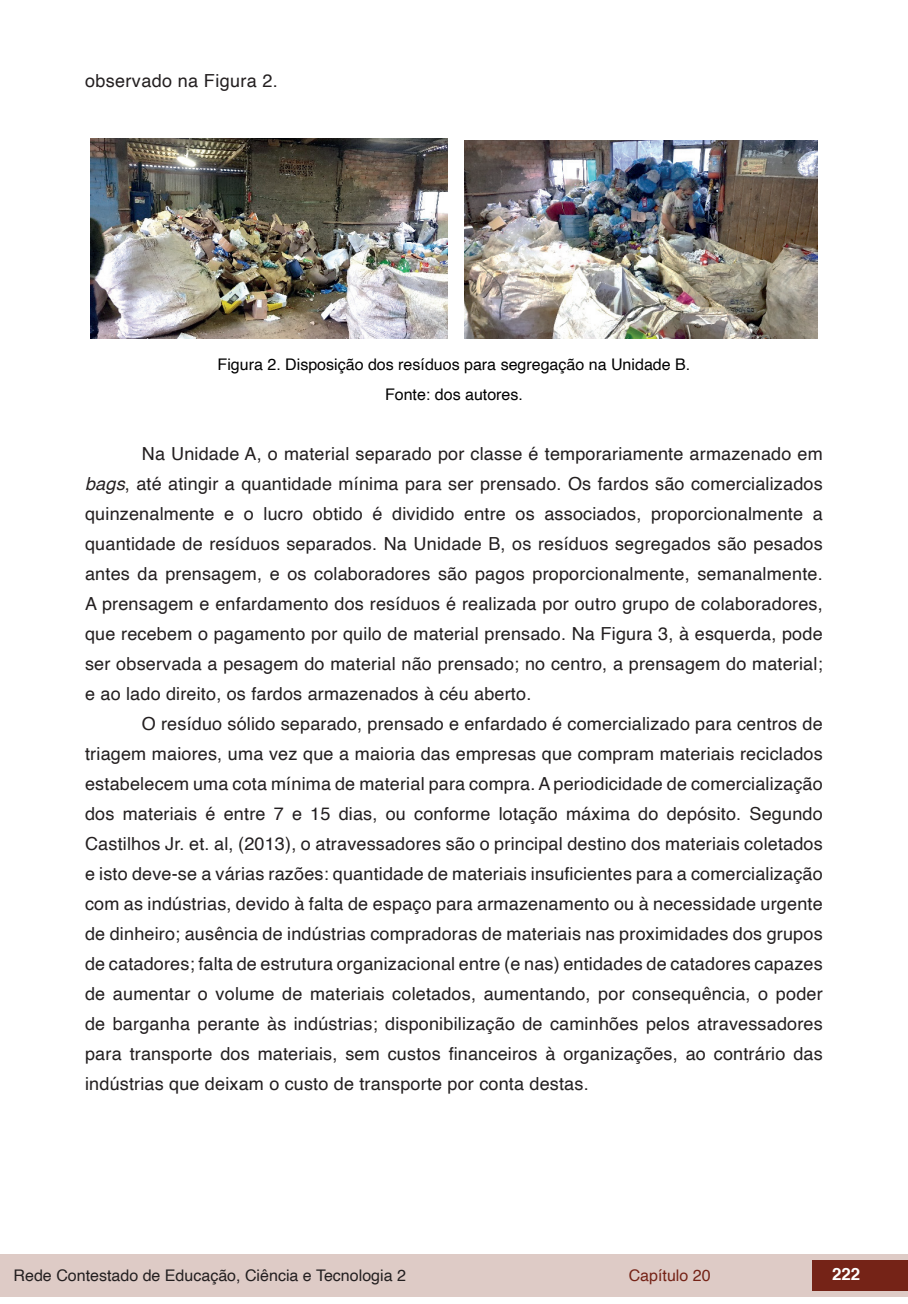
<style>
.page{position:relative;width:908px;height:1304px;background:#fff}
.page>*{position:absolute;margin:0;border:0;box-sizing:border-box;transform-origin:0 0}
.t1{font:18px/30px "Helvetica";letter-spacing:.01em;color:#231f20;text-align:justify}
.t2{font:700 16.8px "Helvetica";color:#fff}
.t3{font:16px/30.6px "Helvetica";color:#000;text-align:center}
.t4{font:16px "Helvetica";color:#231f20}
.t5{font:16px "Helvetica";color:#752317}
.s1{font-style:italic}
</style>
<div class="page">
<div style="left:0;top:1254px;width:906px;height:43px;background:#decbc6"></div>
<div style="left:812px;top:1261px;width:95px;height:30px;background:#752317"></div>
<img style="left:91px;top:138px;width:356px;height:201px">
<img style="left:464px;top:140px;width:352px;height:199px">
<p class="t1" style="left:85px;top:66px;width:194px">observado na Figura 2.</p>
<p class="t3" style="left:217px;top:349px;width:474px">Figura 2. Disposição dos resíduos para segregação na Unidade B.<br>Fonte: dos autores.</p>
<p class="t1" style="left:85px;top:439px;width:738px;text-indent:57px">Na Unidade A, o material separado por classe é temporariamente armazenado em <span class="s1">bags</span>, até atingir a quantidade mínima para ser prensado. Os fardos são comercializados quinzenalmente e o lucro obtido é dividido entre os associados, proporcionalmente a quantidade de resíduos separados. Na Unidade B, os resíduos segregados são pesados antes da prensagem, e os colaboradores são pagos proporcionalmente, semanalmente.<br>A prensagem e enfardamento dos resíduos é realizada por outro grupo de colaboradores, que recebem o pagamento por quilo de material prensado. Na Figura 3, à esquerda, pode ser observada a pesagem do material não prensado; no centro, a prensagem do material; e ao lado direito, os fardos armazenados à céu aberto.</p>
<p class="t1" style="left:85px;top:709px;width:738px;text-indent:57px">O resíduo sólido separado, prensado e enfardado é comercializado para centros de triagem maiores, uma vez que a maioria das empresas que compram materiais reciclados estabelecem uma cota mínima de material para compra. A periodicidade de comercialização dos materiais é entre 7 e 15 dias, ou conforme lotação máxima do depósito. Segundo Castilhos Jr. et. al, (2013), o atravessadores são o principal destino dos materiais coletados e isto deve-se a várias razões: quantidade de materiais insuficientes para a comercialização com as indústrias, devido à falta de espaço para armazenamento ou à necessidade urgente de dinheiro; ausência de indústrias compradoras de materiais nas proximidades dos grupos de catadores; falta de estrutura organizacional entre (e nas) entidades de catadores capazes de aumentar o volume de materiais coletados, aumentando, por consequência, o poder de barganha perante às indústrias; disponibilização de caminhões pelos atravessadores para transporte dos materiais, sem custos financeiros à organizações, ao contrário das indústrias que deixam o custo de transporte por conta destas.</p>
<p class="t4" style="left:14px;top:1263px;width:393px">Rede Contestado de Educação, Ciência e Tecnologia 2</p>
<p class="t5" style="left:628px;top:1263px;width:83px">Capítulo 20</p>
<p class="t2" style="left:831px;top:1261px;width:30px">222</p>
</div>
